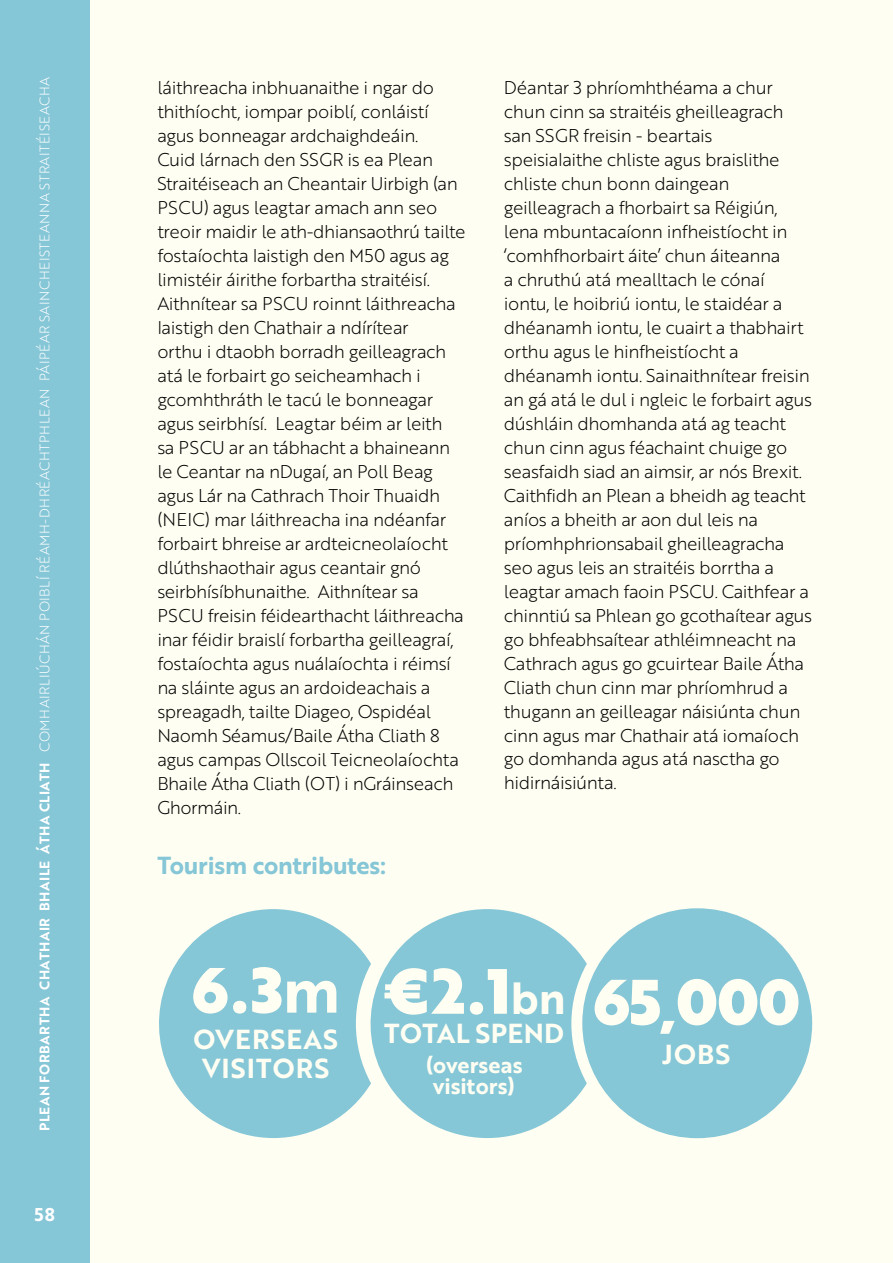
<style>
.page{position:relative;width:893px;height:1263px;background:#fffef2}
.page>*{position:absolute;margin:0;border:0;box-sizing:border-box;transform-origin:0 0}
.t1{font:62.1px "Brother 1816 Black";color:#fffef2}
.t2{font:26.85px/28.3px "Brother 1816 Bold";letter-spacing:.04em;color:#fffef2;text-align:center}
.t3{font:26.85px "Brother 1816 Bold";letter-spacing:.015em;color:#fffef2}
.t4{font:24px "Brother 1816 Bold";letter-spacing:-.01em;color:#85c6d7}
.t5{font:21.9px/21.9px "Brother 1816 Bold";color:#fffef2;text-align:center}
.t6{font:18px/24px "Brother 1816 Light";letter-spacing:-.025em;color:#000}
.t7{font:18px "Brother 1816 Bold";color:#fff}
.t8{font:13.5px "Brother 1816 Light";letter-spacing:.04em;color:#fff}
.s1{font-family:"Brother 1816 Bold"}
.s2{font-family:"Brother 1816 Bold";font-size:43.95px}
</style>
<div class="page">
<svg style="left:159px;top:909px;width:195px;height:229px;fill:#85c6d7"></svg>
<svg style="left:354px;top:909px;width:233px;height:229px;fill:#85c6d7"></svg>
<div style="left:582px;top:908px;width:230px;height:230px;background:#85c6d7;border-radius:50%"></div>
<div style="left:0;top:0;width:90px;height:1263px;background:#85c6d7"></div>
<p class="t8" style="left:35px;top:1131px;width:1055px;rotate:-90deg"><span class="s1">PLEAN FORBARTHA CHATHAIR BHAILE ÁTHA CLIATH</span> COMHAIRLIÚCHÁN POIBLÍ RÉAMH-DHRÉACHTPHLEAN PÁIPÉAR SAINCHEISTEANNA STRAITÉISEACHA</p>
<p class="t7" style="left:35px;top:1200px;width:22px">58</p>
<p class="t6" style="left:157px;top:75px;width:310px">láithreacha inbhuanaithe i ngar do thithíocht, iompar poiblí, conláistí agus bonneagar ardchaighdeáin.<br>Cuid lárnach den SSGR is ea Plean Straitéiseach an Cheantair Uirbigh (an PSCU) agus leagtar amach ann seo treoir maidir le ath-dhiansaothrú tailte fostaíochta laistigh den M50 agus ag limistéir áirithe forbartha straitéisí.<br>Aithnítear sa PSCU roinnt láithreacha laistigh den Chathair a ndírítear<br>orthu i dtaobh borradh geilleagrach atá le forbairt go seicheamhach i gcomhthráth le tacú le bonneagar agus seirbhísí. Leagtar béim ar leith<br>sa PSCU ar an tábhacht a bhaineann le Ceantar na nDugaí, an Poll Beag agus Lár na Cathrach Thoir Thuaidh (NEIC) mar láithreacha ina ndéanfar forbairt bhreise ar ardteicneolaíocht dlúthshaothair agus ceantair gnó seirbhísíbhunaithe. Aithnítear sa PSCU freisin féidearthacht láithreacha inar féidir braislí forbartha geilleagraí, fostaíochta agus nuálaíochta i réimsí na sláinte agus an ardoideachais a spreagadh, tailte Diageo, Ospidéal Naomh Séamus/Baile Átha Cliath 8 agus campas Ollscoil Teicneolaíochta Bhaile Átha Cliath (OT) i nGráinseach Ghormáin.</p>
<p class="t6" style="left:504px;top:74px;width:310px">Déantar 3 phríomhthéama a chur chun cinn sa straitéis gheilleagrach san SSGR freisin - beartais speisialaithe chliste agus braislithe chliste chun bonn daingean geilleagrach a fhorbairt sa Réigiún, lena mbuntacaíonn infheistíocht in ‘comhfhorbairt áite’ chun áiteanna<br>a chruthú atá mealltach le cónaí iontu, le hoibriú iontu, le staidéar a dhéanamh iontu, le cuairt a thabhairt orthu agus le hinfheistíocht a dhéanamh iontu. Sainaithnítear freisin an gá atá le dul i ngleic le forbairt agus dúshláin dhomhanda atá ag teacht chun cinn agus féachaint chuige go seasfaidh siad an aimsir, ar nós Brexit.<br>Caithfidh an Plean a bheidh ag teacht aníos a bheith ar aon dul leis na príomhphrionsabail gheilleagracha seo agus leis an straitéis borrtha a leagtar amach faoin PSCU. Caithfear a chinntiú sa Phlean go gcothaítear agus go bhfeabhsaítear athléimneacht na Cathrach agus go gcuirtear Baile Átha Cliath chun cinn mar phríomhrud a thugann an geilleagar náisiúnta chun cinn agus mar Chathair atá iomaíoch go domhanda agus atá nasctha go hidirnáisiúnta.</p>
<h3 class="t4" style="left:157px;top:847px;width:230px">Tourism contributes:</h3>
<h1 class="t1" style="left:191px;top:942px;width:150px">6.3<span class="s1">m</span></h1>
<h2 class="t2" style="left:193px;top:1025px;width:146px">OVERSEAS<br>VISITORS</h2>
<h1 class="t1" style="left:383px;top:943px;width:185px">€2.1<span class="s2">bn</span></h1>
<h2 class="t3" style="left:384px;top:1013px;width:181px">TOTAL SPEND</h2>
<p class="t5" style="left:426px;top:1053px;width:98px">(overseas visitors)</p>
<h1 class="t1" style="left:593px;top:954px;width:209px">65,000</h1>
<h2 class="t2" style="left:662px;top:1039px;width:70px">JOBS</h2>
</div>
